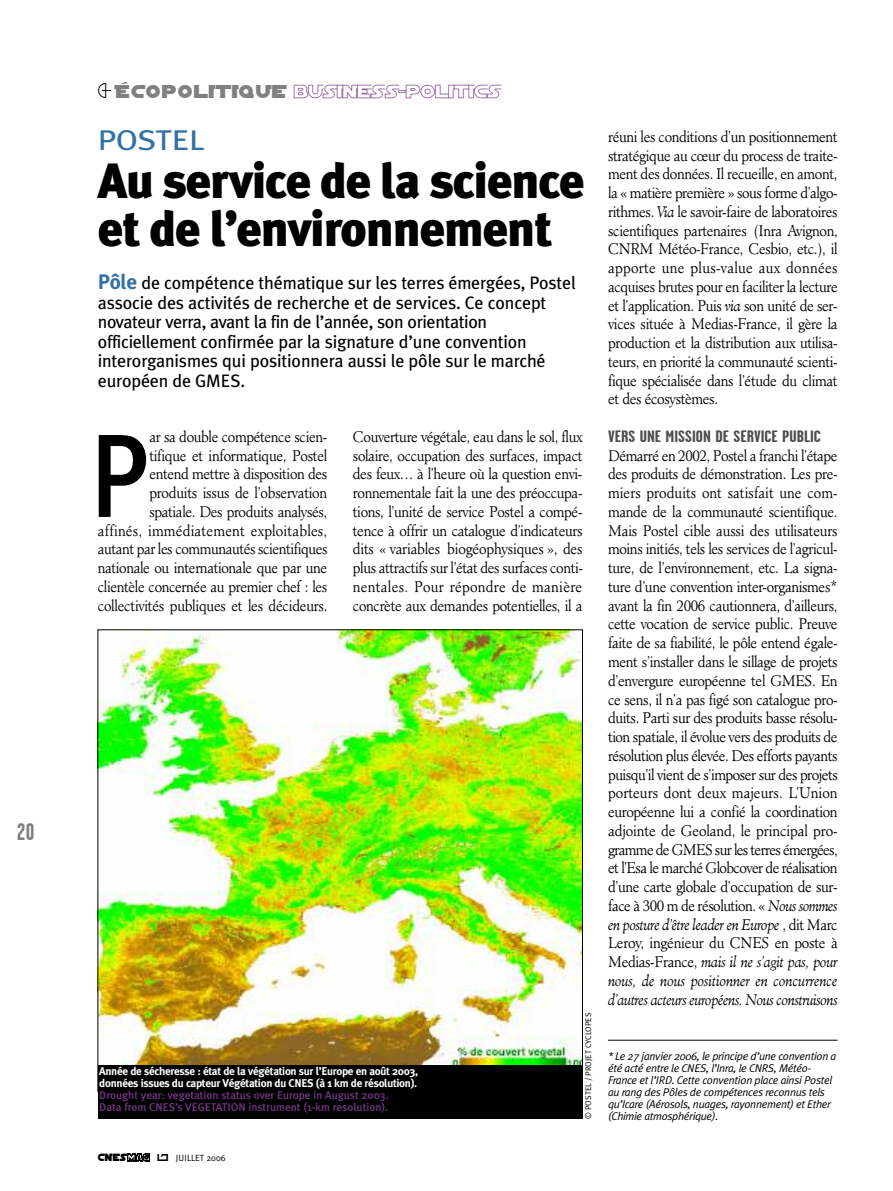
<style>
.page{position:relative;width:893px;height:1191px;background:#fff}
.page>*{position:absolute;margin:0;border:0;box-sizing:border-box;transform-origin:0 0}
.t1{font:500 118.35px "Meta Plus";color:#000;scale:.88 1}
.t2{font:900 49.5px/48px "Meta Plus";letter-spacing:-.02em;color:#000}
.t3{font:28.5px "Meta Plus";letter-spacing:-.015em;color:#3271a5;scale:1.17 1}
.t4{font:700 24px "Garage Gothic";color:#808080}
.t5{font:19.5px "SF Distant Galaxy Alt Outline";color:#500264}
.t6{font:18px/19.5px "Meta Plus";letter-spacing:-.01em;color:#000}
.t7{font:700 16.5px "Garage Gothic";color:#4d4d4d;scale:1.23 1}
.t8{font:300 15px/18.8px "Minister";letter-spacing:-.03em;color:#000;text-align:justify;scale:.9 1}
.t9{font:italic 11.25px/12px "Meta Plus Normal";letter-spacing:-.025em;color:#000}
.t10{font:700 11.25px/12px "Meta Plus";letter-spacing:-.03em;color:#fff}
.t11{font:500 11.25px/12px "Meta Plus";color:#733583}
.t12{font:10.95px "SF Distant Galaxy Alternate";color:#000;scale:.87 1}
.t13{font:9px "Meta Plus Normal";color:#000}
.t14{font:8.25px "Meta Plus Normal";color:#000}
.s1{font-family:"SF Distant Galaxy Alternate";color:#808080}
.s2{font-weight:700;font-size:21px;color:#3271a5}
.s3{font-family:"SF Distant Galaxy Outline";font-size:10.8px}
.s4{font-style:italic}
</style>
<div class="page">
<img style="left:100px;top:632px;width:481px;height:432px">
<hr style="left:608px;top:1040px;width:230px;height:1px;background:#000">
<div style="left:98px;top:1064px;width:485px;height:54px;background:#000"></div>
<h3 class="t4" style="left:17px;top:818px;width:19px">20</h3>
<h3 class="t5" style="left:116px;top:78px;width:386px"><span class="s1">ÉCOPOLITIQUE</span> BUSINESS-POLITICS</h3>
<h3 class="t3" style="left:98px;top:123px;width:93px">POSTEL</h3>
<h2 class="t2" style="left:98px;top:157px;width:488px">Au service de la science et de l’environnement</h2>
<p class="t6" style="left:98px;top:273px;width:480px"><span class="s2">Pôle</span> de compétence thématique sur les terres émergées, Postel associe des activités de recherche et de services. Ce concept novateur verra, avant la fin de l’année, son orientation officiellement confirmée par la signature d’une convention interorganismes qui positionnera aussi le pôle sur le marché européen de GMES.</p>
<p class="t8" style="left:98px;top:428px;width:257px;text-align:right">ar sa double compétence scien-<br>tifique et informatique, Postel<br>entend mettre à disposition des<br>produits issus de l’observation<br>spatiale. Des produits analysés,<br>affinés, immédiatement exploitables, autant par les communautés scientifiques nationale ou internationale que par une clientèle concernée au premier chef : les collectivités publiques et les décideurs.</p>
<p class="t8" style="left:353px;top:428px;width:257px">Couverture végétale, eau dans le sol, flux solaire, occupation des surfaces, impact des feux… à l’heure où la question envi&shy;ronnementale fait la une des préoccupa&shy;tions, l’unité de service Postel a compé&shy;tence à offrir un catalogue d’indicateurs dits « variables biogéophysiques », des plus attractifs sur l’état des surfaces conti&shy;nentales. Pour répondre de manière concrète aux demandes potentielles, il a</p>
<h1 class="t1" style="left:90px;top:407px;width:68px">P</h1>
<p class="t10" style="left:99px;top:1065px;width:320px">Année de sécheresse : état de la végétation sur l’Europe en août 2003, données issues du capteur Végétation du CNES (à 1 km de résolution).</p>
<p class="t11" style="left:99px;top:1089px;width:291px">Drought year: vegetation status over Europe in August 2003.<br>Data from CNES’s VEGETATION instrument (1-km resolution).</p>
<p class="t12" style="left:98px;top:1150px;width:61px">CNES<span class="s3">mag</span></p>
<p class="t13" style="left:157px;top:1153px;width:70px">◆ JUILLET 2006</p>
<p class="t14" style="left:583px;top:1118px;width:108px;rotate:-90deg">© POSTEL / PROJET CYCLOPES</p>
<p class="t8" style="left:608px;top:128px;width:257px">réuni les conditions d’un positionnement stratégique au cœur du process de traite&shy;ment des données. Il recueille, en amont, la « matière première » sous forme d’algo&shy;rithmes. <span class="s4">Via</span> le savoir-faire de laboratoires scientifiques partenaires (Inra Avignon, CNRM Météo-France, Cesbio, etc.), il apporte une plus-value aux données acquises brutes pour en faciliter la lecture et l’application. Puis <span class="s4">via</span> son unité de ser&shy;vices située à Medias-France, il gère la production et la distribution aux utilisa&shy;teurs, en priorité la communauté scienti&shy;fique spécialisée dans l’étude du climat et des écosystèmes.</p>
<p class="t7" style="left:608px;top:426px;width:174px">VERS UNE MISSION DE SERVICE PUBLIC</p>
<p class="t8" style="left:608px;top:447px;width:257px">Démarré en 2002, Postel a franchi l’étape des produits de démonstration. Les pre&shy;miers produits ont satisfait une com&shy;mande de la communauté scientifique.<br>Mais Postel cible aussi des utilisateurs moins initiés, tels les services de l’agricul&shy;ture, de l’environnement, etc. La signa&shy;ture d’une convention inter-organismes* avant la fin 2006 cautionnera, d’ailleurs, cette vocation de service public. Preuve faite de sa fiabilité, le pôle entend égale&shy;ment s’installer dans le sillage de projets d’envergure européenne tel GMES. En ce sens, il n’a pas figé son catalogue pro&shy;duits. Parti sur des produits basse résolu&shy;tion spatiale, il évolue vers des produits de résolution plus élevée. Des efforts payants puisqu’il vient de s’imposer sur des projets porteurs dont deux majeurs. L’Union européenne lui a confié la coordination adjointe de Geoland, le principal pro&shy;gramme de GMES sur les terres émergées, et l’Esa le marché Globcover de réalisation d’une carte globale d’occupation de sur&shy;face à 300 m de résolution. « <span class="s4">Nous sommes en posture d’être leader en Europe</span> , dit Marc Leroy, ingénieur du CNES en poste à Medias-France, <span class="s4">mais il ne s’agit pas, pour nous, de nous positionner en concurrence d’autres acteurs européens. Nous construisons</span></p>
<p class="t9" style="left:608px;top:1050px;width:230px">* Le 27 janvier 2006, le principe d’une convention a été acté entre le CNES, l’Inra, le CNRS, Météo-France et l’IRD. Cette convention place ainsi Postel au rang des Pôles de compétences reconnus tels qu’Icare (Aérosols, nuages, rayonnement) et Ether (Chimie atmosphérique).</p>
</div>
